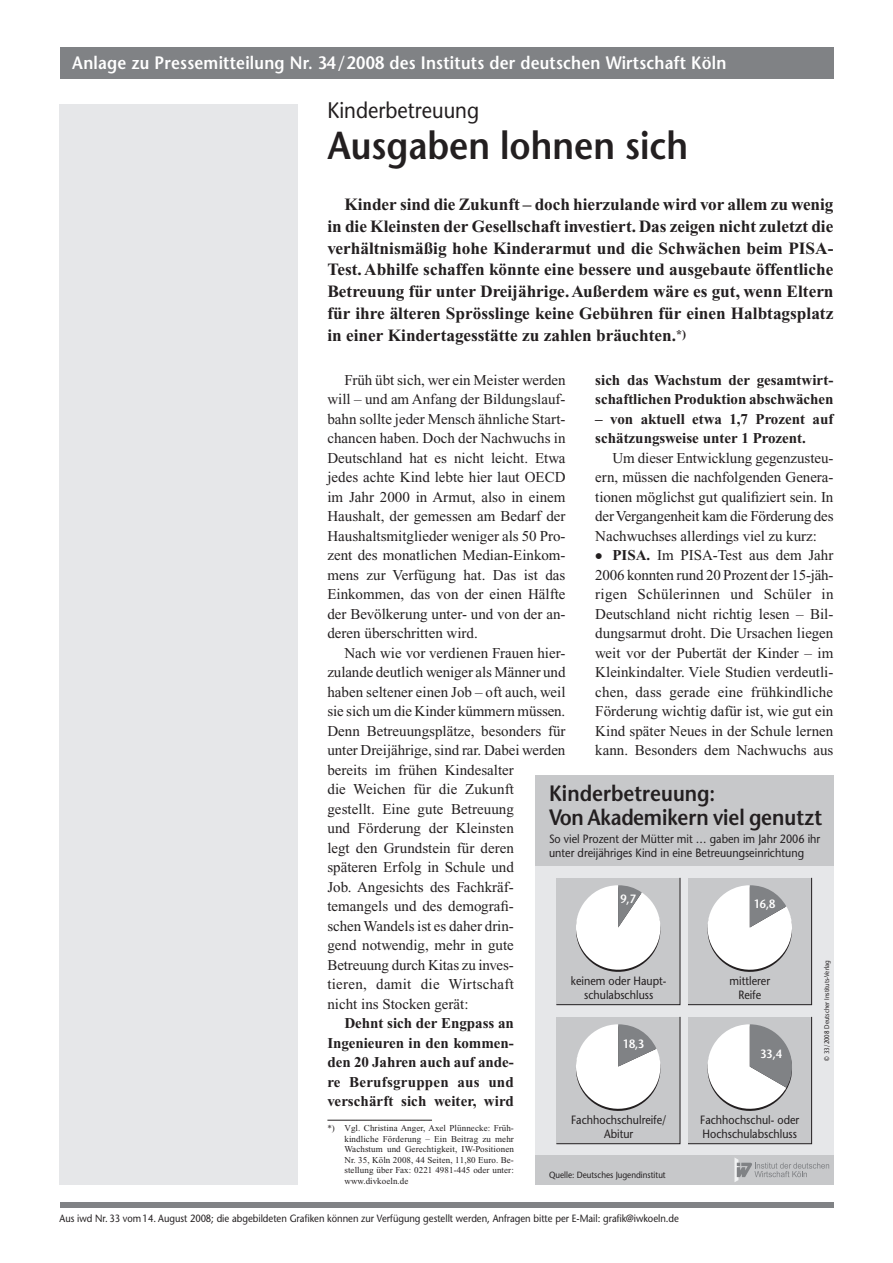
<style>
.page{position:relative;width:893px;height:1263px;background:#fff}
.page>*{position:absolute;margin:0;border:0;box-sizing:border-box;transform-origin:0 0}
.t1{font:600 39px "Stone Sans";color:#231f20;scale:.9 1}
.t2{font:22.5px "Stone Sans";color:#231f20;scale:.9 1}
.t3{font:600 22.2px/23.7px "Stone Sans";color:#231f20;scale:.9 1}
.t4{font:600 18px "Stone Sans";letter-spacing:.015em;color:#fff;scale:.9 1}
.t5{font:700 17.25px/21.8px "Times New Roman";color:#231f20;text-align:justify}
.t6{font:15px/19.5px "Times New Roman";color:#231f20;text-align:justify}
.t7{font:700 15px/19.5px "Times New Roman";color:#231f20}
.t8{font:12px/13.5px "Stone Sans";color:#231f20;text-align:center;scale:.9 1}
.t9{font:600 12px "Stone Sans";color:#fff;scale:.9 1}
.t10{font:10.5px "Stone Sans";color:#231f20;scale:.9 1}
.t11{font:9px/10.5px "Times New Roman";letter-spacing:.01em;color:#231f20;text-align:justify}
.t12{font:9px "Stone Sans";color:#231f20;scale:.9 1}
.t13{font:6.75px "Stone Sans";color:#231f20;scale:.9 1}
.s1{font-weight:700;font-size:21px}
.s2{font-weight:700}
</style>
<div class="page">
<div style="left:60px;top:48px;width:773px;height:31px;background:#808285"></div>
<div style="left:60px;top:1202px;width:773px;height:6px;background:#808285"></div>
<div style="left:60px;top:104px;width:238px;height:1081px;background:#e6e7e9"></div>
<div style="left:535px;top:775px;width:298px;height:410px;background:#e6e7e9"></div>
<div style="left:535px;top:1155px;width:298px;height:30px;background:#c7c8ca"></div>
<div style="left:535px;top:775px;width:298px;height:91px;background:#c7c8ca"></div>
<svg style="left:734px;top:1158px;width:95px;height:24px"></svg>
<svg style="left:556px;top:877px;width:256px;height:267px;background:#cfcfd1"></svg>
<hr style="left:327px;top:1120px;width:105px;height:1px;background:#231f20">
<p class="t4" style="left:72px;top:52px;width:728px">Anlage zu Pressemitteilung Nr. 34/2008 des Instituts der deutschen Wirtschaft Köln</p>
<h2 class="t2" style="left:327px;top:96px;width:170px">Kinderbetreuung</h2>
<h1 class="t1" style="left:327px;top:121px;width:402px">Ausgaben lohnen sich</h1>
<p class="t5" style="left:327px;top:194px;width:508px;text-indent:17px">Kinder sind die Zukunft – doch hierzulande wird vor allem zu wenig in die Kleinsten der Gesellschaft investiert. Das zeigen nicht zuletzt die verhältnismäßig hohe Kinderarmut und die Schwächen beim PISA-Test. Abhilfe schaffen könnte eine bessere und ausgebaute öffentliche Betreuung für unter Dreijährige. Außerdem wäre es gut, wenn Eltern für ihre älteren Sprösslinge keine Gebühren für einen Halbtagsplatz in einer Kindertagesstätte zu zahlen bräuchten.<sup>*)</sup></p>
<p class="t7" style="left:595px;top:370px;width:240px">sich das Wachstum der gesamtwirt&shy;schaftlichen Produktion abschwächen</p>
<p class="t7" style="left:595px;top:409px;width:240px">– von aktuell etwa 1,7 Prozent auf schätzungsweise unter 1 Prozent.</p>
<p class="t6" style="left:595px;top:448px;width:240px;text-indent:17px">Um dieser Entwicklung gegenzusteu&shy;ern, müssen die nachfolgenden Genera&shy;tionen möglichst gut qualifiziert sein. In der Vergangenheit kam die Förderung des Nachwuchses allerdings viel zu kurz:</p>
<p class="t6" style="left:595px;top:545px;width:240px"><span class="s1">•</span> <span class="s2">PISA.</span> Im PISA-Test aus dem Jahr 2006 konnten rund 20 Prozent der 15-jäh&shy;rigen Schülerinnen und Schüler in Deutschland nicht richtig lesen – Bil&shy;dungsarmut droht. Die Ursachen liegen weit vor der Pubertät der Kinder – im Kleinkindalter. Viele Studien verdeutli&shy;chen, dass gerade eine frühkindliche Förderung wichtig dafür ist, wie gut ein Kind später Neues in der Schule lernen kann. Besonders dem Nachwuchs aus</p>
<p class="t6" style="left:327px;top:370px;width:240px;text-indent:17px">Früh übt sich, wer ein Meister werden will – und am Anfang der Bildungslauf&shy;bahn sollte jeder Mensch ähnliche Start&shy;chancen haben. Doch der Nachwuchs in Deutschland hat es nicht leicht. Etwa jedes achte Kind lebte hier laut OECD im Jahr 2000 in Armut, also in einem Haushalt, der gemessen am Bedarf der Haushaltsmitglieder weniger als 50 Pro&shy;zent des monatlichen Median-Einkom&shy;mens zur Verfügung hat. Das ist das Einkommen, das von der einen Hälfte der Bevölkerung unter- und von der an&shy;deren überschritten wird.</p>
<p class="t6" style="left:327px;top:643px;width:240px;text-align:left;text-indent:17px">Nach wie vor verdienen Frauen hier&shy;zulande deutlich weniger als Männer und haben seltener einen Job – oft auch, weil sie sich um die Kinder kümmern müssen.<br>Denn Betreuungsplätze, besonders für unter Dreijährige, sind rar. Dabei werden bereits im frühen Kindesalter<br>die Weichen für die Zukunft<br>gestellt. Eine gute Betreuung<br>und Förderung der Kleinsten<br>legt den Grundstein für deren späteren Erfolg in Schule und<br>Job. Angesichts des Fachkräf&shy;temangels und des demografi-<br>schen Wandels ist es daher drin-<br>gend notwendig, mehr in gute<br>Betreuung durch Kitas zu inves-<br>tieren, damit die Wirtschaft<br>nicht ins Stocken gerät:</p>
<p class="t7" style="left:327px;top:1013px;width:188px;text-align:justify;text-indent:17px">Dehnt sich der Engpass an Ingenieuren in den kommen&shy;den 20 Jahren auch auf ande&shy;re Berufsgruppen aus und verschärft sich weiter, wird</p>
<h3 class="t3" style="left:549px;top:781px;width:305px">Kinderbetreuung:<br>Von Akademikern viel genutzt</h3>
<p class="t8" style="left:549px;top:832px;width:303px;text-align:left">So viel Prozent der Mütter mit … gaben im Jahr 2006 ihr unter dreijähriges Kind in eine Betreuungseinrichtung</p>
<p class="t9" style="left:620px;top:891px;width:19px">9,7</p>
<p class="t9" style="left:754px;top:896px;width:26px">16,8</p>
<p class="t13" style="left:822px;top:1060px;width:113px;rotate:-90deg">© 33/2008 Deutscher Instituts-Verlag</p>
<p class="t8" style="left:571px;top:974px;width:108px">keinem oder Haupt&shy;schulabschluss</p>
<p class="t8" style="left:729px;top:974px;width:47px">mittlerer<br>Reife</p>
<p class="t9" style="left:623px;top:1037px;width:26px">18,3</p>
<p class="t9" style="left:760px;top:1046px;width:26px">33,4</p>
<p class="t11" style="left:327px;top:1123px;width:9px">*)</p>
<p class="t11" style="left:344px;top:1123px;width:171px">Vgl. Christina Anger, Axel Plünnecke: Früh&shy;kindliche Förderung – Ein Beitrag zu mehr Wachstum und Gerechtigkeit, IW-Positionen Nr. 35, Köln 2008, 44 Seiten, 11,80 Euro. Be&shy;stellung über Fax: 0221 4981-445 oder unter: www.divkoeln.de</p>
<p class="t8" style="left:571px;top:1113px;width:107px">Fachhochschulreife/<br>Abitur</p>
<p class="t8" style="left:700px;top:1113px;width:112px;text-align:left">Fachhochschul- oder<br>Hochschulabschluss</p>
<p class="t12" style="left:549px;top:1169px;width:131px">Quelle: Deutsches Jugendinstitut</p>
<p class="t10" style="left:60px;top:1212px;width:690px">Aus iwd Nr. 33 vom 14. August 2008; die abgebildeten Grafiken können zur Verfügung gestellt werden, Anfragen bitte per E-Mail: grafik@iwkoeln.de</p>
</div>
